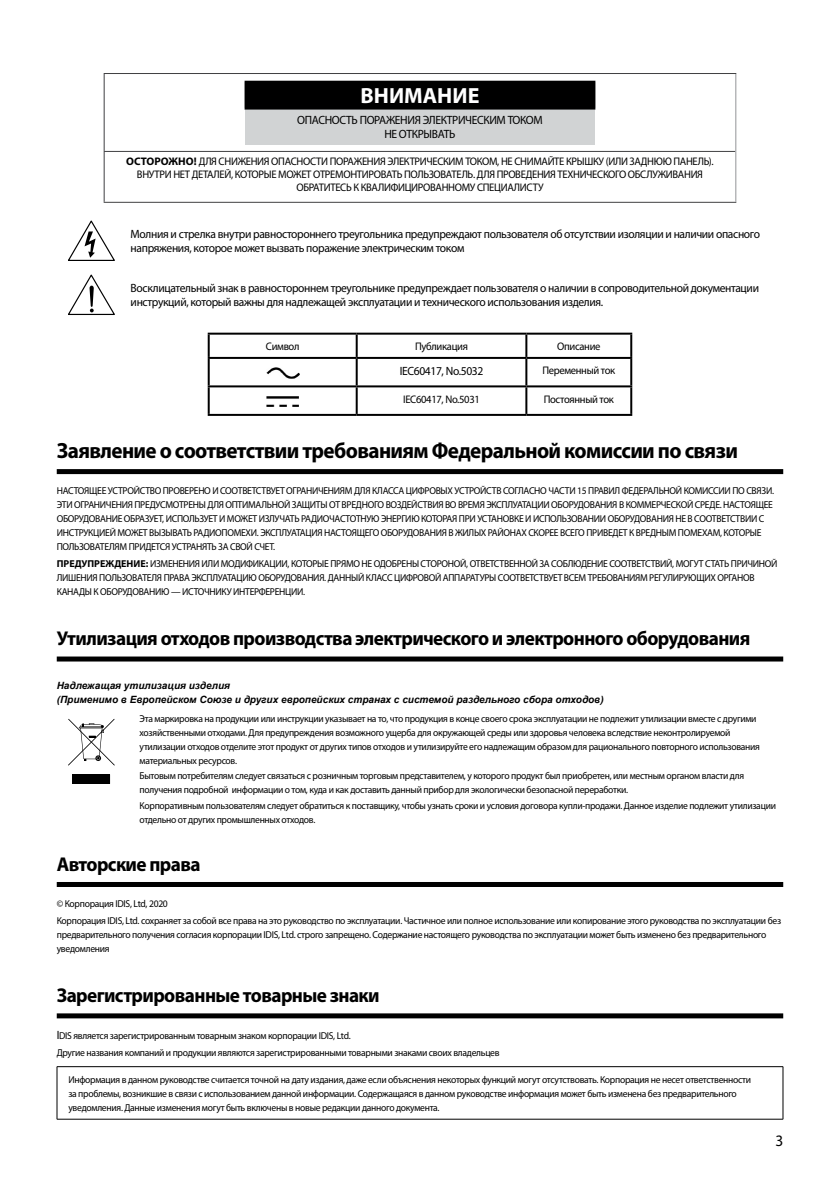
<style>
.page{position:relative;width:840px;height:1191px;background:#fff}
.page>*{position:absolute;margin:0;border:0;box-sizing:border-box;transform-origin:0 0}
.t1{font:700 22px "Myriad Pro";letter-spacing:-.03em;color:#000;scale:.96 1}
.t2{font:700 22px "Myriad Pro";color:#fff}
.t3{font:700 20px "Myriad Pro";letter-spacing:-.03em;color:#000;scale:.96 1}
.t4{font:16px "Myriad Pro";color:#000;scale:.96 1}
.t5{font:12px/14px "Myriad Pro";letter-spacing:-.03em;color:#000;scale:.96 1}
.t6{font:11px/13px "Myriad Pro";letter-spacing:-.03em;color:#000;text-align:center;scale:.96 1}
.t7{font:10px/14px "Myriad Pro";letter-spacing:-.03em;color:#000;scale:.96 1}
.t8{font:italic 700 10px/14px "Arial";color:#000}
.s1{font-weight:700}
.s2{font-size:12px}
</style>
<div class="page">
<div style="left:57px;top:469px;width:725px;height:5px;background:#000"></div>
<div style="left:57px;top:656px;width:725px;height:5px;background:#000"></div>
<div style="left:57px;top:882px;width:725px;height:5px;background:#000"></div>
<div style="left:57px;top:1013px;width:725px;height:5px;background:#000"></div>
<hr style="left:104px;top:73px;width:632px;height:1px;background:#404042">
<hr style="left:104px;top:74px;width:1px;height:77px;background:#404042">
<hr style="left:104px;top:151px;width:631px;height:1px;background:#404042">
<hr style="left:104px;top:152px;width:1px;height:50px;background:#404042">
<hr style="left:104px;top:202px;width:632px;height:1px;background:#404042">
<hr style="left:735px;top:74px;width:1px;height:77px;background:#939598">
<hr style="left:735px;top:151px;width:1px;height:51px;background:#939598">
<div style="left:245px;top:81px;width:349px;height:28px;background:#000"></div>
<div style="left:245px;top:109px;width:349px;height:35px;background:#d1d3d4"></div>
<hr style="left:244px;top:81px;width:351px;height:1px;background:#000">
<svg style="left:244px;top:82px;width:1px;height:27px"></svg>
<svg style="left:594px;top:82px;width:1px;height:27px"></svg>
<hr style="left:244px;top:109px;width:351px;height:1px;background:#000">
<svg style="left:68px;top:220px;width:47px;height:41px"></svg>
<svg style="left:68px;top:274px;width:47px;height:41px"></svg>
<hr style="left:207px;top:333px;width:149px;height:2px;background:#000">
<hr style="left:207px;top:335px;width:2px;height:22px;background:#000">
<hr style="left:356px;top:333px;width:170px;height:2px;background:#000">
<hr style="left:355px;top:335px;width:2px;height:22px;background:#000">
<hr style="left:526px;top:333px;width:106px;height:2px;background:#000">
<hr style="left:525px;top:335px;width:2px;height:22px;background:#000">
<hr style="left:630px;top:335px;width:2px;height:22px;background:#000">
<hr style="left:207px;top:357px;width:149px;height:2px;background:#000">
<hr style="left:207px;top:359px;width:2px;height:26px;background:#000">
<hr style="left:356px;top:357px;width:170px;height:2px;background:#000">
<hr style="left:355px;top:359px;width:2px;height:26px;background:#000">
<hr style="left:526px;top:357px;width:106px;height:2px;background:#000">
<hr style="left:525px;top:359px;width:2px;height:26px;background:#000">
<hr style="left:630px;top:359px;width:2px;height:26px;background:#000">
<hr style="left:207px;top:385px;width:149px;height:2px;background:#000">
<hr style="left:207px;top:387px;width:2px;height:27px;background:#000">
<hr style="left:356px;top:385px;width:170px;height:2px;background:#000">
<hr style="left:355px;top:387px;width:2px;height:27px;background:#000">
<hr style="left:526px;top:385px;width:106px;height:2px;background:#000">
<hr style="left:525px;top:387px;width:2px;height:27px;background:#000">
<hr style="left:630px;top:387px;width:2px;height:27px;background:#000">
<hr style="left:207px;top:414px;width:149px;height:2px;background:#000">
<hr style="left:356px;top:414px;width:170px;height:2px;background:#000">
<hr style="left:526px;top:414px;width:106px;height:2px;background:#000">
<img style="left:266px;top:367px;width:33px;height:11px">
<img style="left:266px;top:397px;width:33px;height:10px">
<svg style="left:68px;top:718px;width:47px;height:66px"></svg>
<hr style="left:57px;top:1066px;width:725px;height:1px;background:#000">
<hr style="left:57px;top:1067px;width:1px;height:52px;background:#000">
<hr style="left:782px;top:1067px;width:1px;height:52px;background:#000">
<hr style="left:57px;top:1118px;width:725px;height:1px;background:#000">
<h1 class="t2" style="left:360px;top:82px;width:120px">ВНИМАНИЕ</h1>
<p class="t5" style="left:297px;top:112px;width:257px;text-align:center">ОПАСНОСТЬ ПОРАЖЕНИЯ ЭЛЕКТРИЧЕСКИМ ТОКОМ<br>НЕ ОТКРЫВАТЬ</p>
<p class="t6" style="left:126px;top:155px;width:613px"><span class="s1">ОСТОРОЖНО!</span> ДЛЯ СНИЖЕНИЯ ОПАСНОСТИ ПОРАЖЕНИЯ ЭЛЕКТРИЧЕСКИМ ТОКОМ, НЕ СНИМАЙТЕ КРЫШКУ (ИЛИ ЗАДНЮЮ ПАНЕЛЬ).<br>ВНУТРИ НЕТ ДЕТАЛЕЙ, КОТОРЫЕ МОЖЕТ ОТРЕМОНТИРОВАТЬ ПОЛЬЗОВАТЕЛЬ. ДЛЯ ПРОВЕДЕНИЯ ТЕХНИЧЕСКОГО ОБСЛУЖИВАНИЯ<br>ОБРАТИТЕСЬ К КВАЛИФИЦИРОВАННОМУ СПЕЦИАЛИСТУ</p>
<p class="t5" style="left:130px;top:227px;width:657px">Молния и стрелка внутри равностороннего треугольника предупреждают пользователя об отсутствии изоляции и наличии опасного напряжения, которое может вызвать поражение электрическим током</p>
<p class="t5" style="left:130px;top:281px;width:655px">Восклицательный знак в равностороннем треугольнике предупреждает пользователя о наличии в сопроводительной документации инструкций, который важны для надлежащей эксплуатации и технического использования изделия.</p>
<p class="t6" style="left:266px;top:339px;width:37px">Символ</p>
<p class="t6" style="left:415px;top:339px;width:57px">Публикация</p>
<p class="t6" style="left:556px;top:339px;width:47px">Описание</p>
<p class="t5" style="left:399px;top:364px;width:89px">IEC60417, No.5032</p>
<p class="t6" style="left:542px;top:364px;width:77px">Переменный ток</p>
<p class="t6" style="left:403px;top:392px;width:81px">IEC60417, No.5031</p>
<p class="t6" style="left:543px;top:392px;width:75px">Постоянный ток</p>
<h1 class="t1" style="left:57px;top:436px;width:710px">Заявление о соответствии требованиям Федеральной комиссии по связи</h1>
<p class="t7" style="left:57px;top:484px;width:748px">НАСТОЯЩЕЕ УСТРОЙСТВО ПРОВЕРЕНО И СООТВЕТСТВУЕТ ОГРАНИЧЕНИЯМ ДЛЯ КЛАССА ЦИФРОВЫХ УСТРОЙСТВ СОГЛАСНО ЧАСТИ 15 ПРАВИЛ ФЕДЕРАЛЬНОЙ КОМИССИИ ПО СВЯЗИ.<br>ЭТИ ОГРАНИЧЕНИЯ ПРЕДУСМОТРЕНЫ ДЛЯ ОПТИМАЛЬНОЙ ЗАЩИТЫ ОТ ВРЕДНОГО ВОЗДЕЙСТВИЯ ВО ВРЕМЯ ЭКСПЛУАТАЦИИ ОБОРУДОВАНИЯ В КОММЕРЧЕСКОЙ СРЕДЕ. НАСТОЯЩЕЕ ОБОРУДОВАНИЕ ОБРАЗУЕТ, ИСПОЛЬЗУЕТ И МОЖЕТ ИЗЛУЧАТЬ РАДИОЧАСТОТНУЮ ЭНЕРГИЮ КОТОРАЯ ПРИ УСТАНОВКЕ И ИСПОЛЬЗОВАНИИ ОБОРУДОВАНИЯ НЕ В СООТВЕТСТВИИ С ИНСТРУКЦИЕЙ МОЖЕТ ВЫЗЫВАТЬ РАДИОПОМЕХИ. ЭКСПЛУАТАЦИЯ НАСТОЯЩЕГО ОБОРУДОВАНИЯ В ЖИЛЫХ РАЙОНАХ СКОРЕЕ ВСЕГО ПРИВЕДЕТ К ВРЕДНЫМ ПОМЕХАМ, КОТОРЫЕ ПОЛЬЗОВАТЕЛЯМ ПРИДЕТСЯ УСТРАНЯТЬ ЗА СВОЙ СЧЕТ.</p>
<p class="t7" style="left:57px;top:557px;width:752px"><span class="s1">ПРЕДУПРЕЖДЕНИЕ:</span> ИЗМЕНЕНИЯ ИЛИ МОДИФИКАЦИИ, КОТОРЫЕ ПРЯМО НЕ ОДОБРЕНЫ СТОРОНОЙ, ОТВЕТСТВЕННОЙ ЗА СОБЛЮДЕНИЕ СООТВЕТСТВИЙ, МОГУТ СТАТЬ ПРИЧИНОЙ<br>ЛИШЕНИЯ ПОЛЬЗОВАТЕЛЯ ПРАВА ЭКСПЛУАТАЦИЮ ОБОРУДОВАНИЯ. ДАННЫЙ КЛАСС ЦИФРОВОЙ АППАРАТУРЫ СООТВЕТСТВУЕТ ВСЕМ ТРЕБОВАНИЯМ РЕГУЛИРУЮЩИХ ОРГАНОВ<br>КАНАДЫ К ОБОРУДОВАНИЮ — ИСТОЧНИКУ ИНТЕРФЕРЕНЦИИ.</p>
<h2 class="t3" style="left:57px;top:625px;width:723px">Утилизация отходов производства электрического и электронного оборудования</h2>
<p class="t8" style="left:57px;top:678px;width:548px">Надлежащая утилизация изделия<br>(Применимо в Европейском Союзе и других европейских странах с системой раздельного сбора отходов)</p>
<p class="t7" style="left:139px;top:711px;width:647px">Эта маркировка на продукции или инструкции указывает на то, что продукция в конце своего срока эксплуатации не подлежит утилизации вместе с другими хозяйственными отходами. Для предупреждения возможного ущерба для окружающей среды или здоровья человека вследствие неконтролируемой утилизации отходов отделите этот продукт от других типов отходов и утилизируйте его надлежащим образом для рационального повторного использования материальных ресурсов.</p>
<p class="t7" style="left:139px;top:769px;width:631px">Бытовым потребителям следует связаться с розничным торговым представителем, у которого продукт был приобретен, или местным органом власти для получения подробной информации о том, куда и как доставить данный прибор для экологически безопасной переработки.</p>
<p class="t7" style="left:139px;top:798px;width:664px">Корпоративным пользователям следует обратиться к поставщику, чтобы узнать сроки и условия договора купли-продажи. Данное изделие подлежит утилизации отдельно от других промышленных отходов.</p>
<h2 class="t3" style="left:57px;top:851px;width:151px">Авторские права</h2>
<p class="t7" style="left:57px;top:895px;width:755px;line-height:16.8px">© Корпорация IDIS, Ltd, 2020<br>Корпорация IDIS, Ltd. сохраняет за собой все права на это руководство по эксплуатации. Частичное или полное использование или копирование этого руководства по эксплуатации без</p>
<p class="t7" style="left:57px;top:927px;width:740px">предварительного получения согласия корпорации IDIS, Ltd. строго запрещено. Содержание настоящего руководства по эксплуатации может быть изменено без предварительного уведомления</p>
<h2 class="t3" style="left:57px;top:982px;width:338px">Зарегистрированные товарные знаки</h2>
<p class="t7" style="left:57px;top:1026px;width:462px;line-height:16.8px"><span class="s2">I</span>DIS является зарегистрированным товарным знаком корпорации IDIS, Ltd.<br>Другие названия компаний и продукции являются зарегистрированными товарными знаками своих владельцев</p>
<p class="t7" style="left:68px;top:1072px;width:712px">Информация в данном руководстве считается точной на дату издания, даже если объяснения некоторых функций могут отсутствовать. Корпорация не несет ответственности за проблемы, возникшие в связи с использованием данной информации. Содержащаяся в данном руководстве информация может быть изменена без предварительного уведомления. Данные изменения могут быть включены в новые редакции данного документа.</p>
<h3 class="t4" style="left:774px;top:1131px;width:10px">3</h3>
</div>
